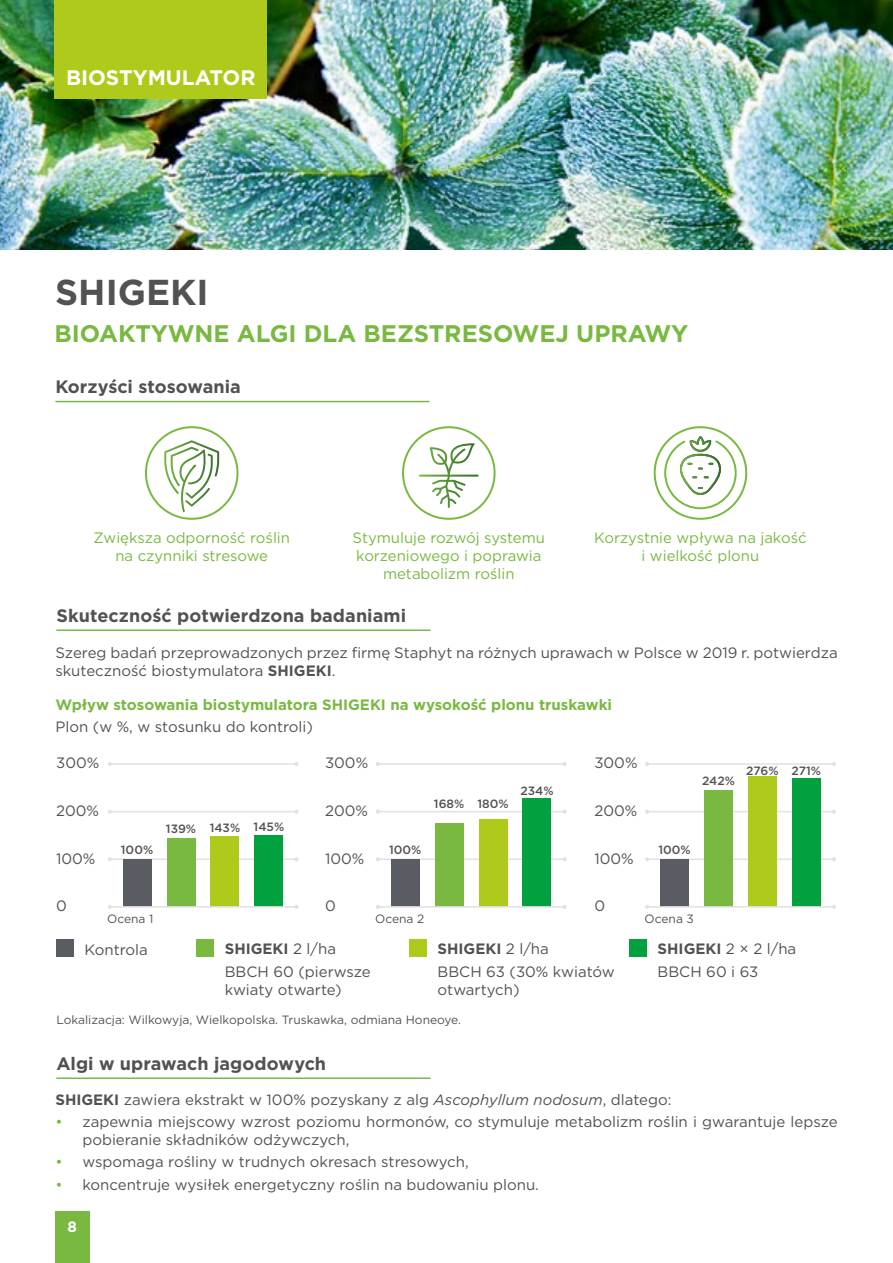
<style>
.page{position:relative;width:893px;height:1263px;background:#fff}
.page>*{position:absolute;margin:0;border:0;box-sizing:border-box;transform-origin:0 0}
.t1{font:700 36px "Gotham";color:#525251}
.t2{font:700 24px "Gotham";color:#79b942}
.t3{font:700 21px "Gotham";color:#fff}
.t4{font:700 18px "Gotham";color:#525251}
.t5{font:15px/22.2px "Gotham";color:#525251}
.t6{font:15px/18px "Gotham";color:#79b942;text-align:center}
.t7{font:700 15px "Gotham";color:#79b942}
.t8{font:700 15px "Gotham";color:#fff}
.t9{font:12px "Gotham";color:#525251}
.t10{font:500 12px "Gotham";color:#525251}
.s1{font-weight:700}
.s2{font-style:italic}
.s3{color:#79b942}
</style>
<div class="page">
<div style="left:55px;top:1212px;width:34px;height:51px;background:#79b942"></div>
<img style="left:0;top:0;width:893px;height:250px">
<hr style="left:55px;top:401px;width:374px;height:1px;background:#79b942">
<div style="left:402px;top:426px;width:94px;height:94px;border:2px solid #79b942;border-radius:50%"></div>
<svg style="left:419px;top:443px;width:59px;height:65px"></svg>
<svg style="left:145px;top:426px;width:93px;height:94px"></svg>
<div style="left:54px;top:0;width:213px;height:99px;background:#afca1a"></div>
<div style="left:654px;top:426px;width:93px;height:94px;border:2px solid #79b942;border-radius:50%"></div>
<svg style="left:663px;top:436px;width:75px;height:74px"></svg>
<hr style="left:56px;top:629px;width:374px;height:2px;background:#79b942">
<hr style="left:56px;top:1077px;width:374px;height:2px;background:#79b942">
<hr style="left:110px;top:811px;width:186px;height:1px;background:#e1e1e6">
<svg style="left:108px;top:809px;width:4px;height:5px"></svg>
<svg style="left:294px;top:809px;width:4px;height:5px"></svg>
<hr style="left:378px;top:811px;width:186px;height:1px;background:#e1e1e6">
<svg style="left:376px;top:809px;width:4px;height:5px"></svg>
<svg style="left:562px;top:809px;width:5px;height:5px"></svg>
<hr style="left:647px;top:811px;width:187px;height:1px;background:#e1e1e6">
<svg style="left:645px;top:809px;width:4px;height:5px"></svg>
<svg style="left:832px;top:809px;width:4px;height:5px"></svg>
<hr style="left:110px;top:858px;width:186px;height:2px;background:#e1e1e6">
<hr style="left:378px;top:858px;width:186px;height:2px;background:#e1e1e6">
<svg style="left:563px;top:857px;width:4px;height:4px"></svg>
<hr style="left:647px;top:858px;width:187px;height:2px;background:#e1e1e6">
<hr style="left:110px;top:763px;width:186px;height:2px;background:#e1e1e6">
<hr style="left:378px;top:763px;width:186px;height:2px;background:#e1e1e6">
<svg style="left:563px;top:762px;width:4px;height:4px"></svg>
<hr style="left:647px;top:763px;width:187px;height:2px;background:#e1e1e6">
<div style="left:123px;top:859px;width:28px;height:48px;background:#5a5c63"></div>
<div style="left:391px;top:859px;width:28px;height:48px;background:#5a5c63"></div>
<div style="left:660px;top:859px;width:29px;height:48px;background:#5a5c63"></div>
<div style="left:167px;top:838px;width:28px;height:69px;background:#79b942"></div>
<div style="left:435px;top:823px;width:28px;height:84px;background:#79b942"></div>
<div style="left:704px;top:790px;width:29px;height:117px;background:#79b942"></div>
<div style="left:211px;top:837px;width:28px;height:70px;background:#afca1a"></div>
<div style="left:479px;top:819px;width:28px;height:88px;background:#afca1a"></div>
<div style="left:748px;top:776px;width:28px;height:131px;background:#afca1a"></div>
<div style="left:255px;top:835px;width:28px;height:72px;background:#00a13e"></div>
<div style="left:523px;top:798px;width:28px;height:109px;background:#00a13e"></div>
<div style="left:792px;top:778px;width:28px;height:129px;background:#00a13e"></div>
<hr style="left:110px;top:906px;width:186px;height:2px;background:#e1e1e6">
<hr style="left:378px;top:906px;width:186px;height:2px;background:#e1e1e6">
<svg style="left:563px;top:905px;width:4px;height:4px"></svg>
<hr style="left:647px;top:906px;width:187px;height:2px;background:#e1e1e6">
<div style="left:56px;top:940px;width:17px;height:17px;background:#5a5c63"></div>
<div style="left:196px;top:940px;width:17px;height:17px;background:#79b942"></div>
<div style="left:409px;top:940px;width:17px;height:17px;background:#afca1a"></div>
<div style="left:629px;top:940px;width:17px;height:17px;background:#00a13e"></div>
<h3 class="t3" style="left:66px;top:64px;width:191px">BIOSTYMULATOR</h3>
<h1 class="t1" style="left:55px;top:268px;width:155px">SHIGEKI</h1>
<h2 class="t2" style="left:54px;top:318px;width:635px">BIOAKTYWNE ALGI DLA BEZSTRESOWEJ UPRAWY</h2>
<p class="t4" style="left:55px;top:375px;width:187px">Korzyści stosowania</p>
<p class="t6" style="left:93px;top:529px;width:198px">Zwiększa odporność roślin na czynniki stresowe</p>
<p class="t6" style="left:353px;top:529px;width:194px">Stymuluje rozwój systemu korzeniowego i poprawia metabolizm roślin</p>
<p class="t6" style="left:594px;top:529px;width:214px">Korzystnie wpływa na jakość i wielkość plonu</p>
<p class="t4" style="left:56px;top:603px;width:351px">Skuteczność potwierdzona badaniami</p>
<p class="t5" style="left:55px;top:643px;width:784px;line-height:18px">Szereg badań przeprowadzonych przez firmę Staphyt na różnych uprawach w Polsce w 2019 r. potwierdza skuteczność biostymulatora <span class="s1">SHIGEKI</span>.</p>
<p class="t7" style="left:55px;top:694px;width:558px">Wpływ stosowania biostymulatora SHIGEKI na wysokość plonu truskawki</p>
<p class="t5" style="left:55px;top:715px;width:259px">Plon (w %, w stosunku do kontroli)</p>
<p class="t5" style="left:56px;top:751px;width:45px">300%</p>
<p class="t5" style="left:56px;top:799px;width:44px">200%</p>
<p class="t5" style="left:56px;top:847px;width:41px">100%</p>
<p class="t5" style="left:56px;top:895px;width:12px">0</p>
<p class="t5" style="left:594px;top:751px;width:45px">300%</p>
<p class="t5" style="left:594px;top:799px;width:44px">200%</p>
<p class="t5" style="left:594px;top:847px;width:41px">100%</p>
<p class="t5" style="left:594px;top:894px;width:12px">0</p>
<p class="t5" style="left:325px;top:751px;width:45px">300%</p>
<p class="t5" style="left:325px;top:799px;width:44px">200%</p>
<p class="t5" style="left:325px;top:847px;width:41px">100%</p>
<p class="t5" style="left:325px;top:894px;width:12px">0</p>
<p class="t10" style="left:520px;top:782px;width:35px">234%</p>
<p class="t10" style="left:434px;top:796px;width:32px">168%</p>
<p class="t10" style="left:477px;top:796px;width:33px">180%</p>
<p class="t10" style="left:254px;top:819px;width:32px">145%</p>
<p class="t10" style="left:210px;top:820px;width:32px">143%</p>
<p class="t10" style="left:166px;top:821px;width:32px">139%</p>
<p class="t10" style="left:121px;top:842px;width:34px">100%</p>
<p class="t10" style="left:389px;top:842px;width:34px">100%</p>
<p class="t10" style="left:658px;top:842px;width:34px">100%</p>
<p class="t9" style="left:107px;top:911px;width:48px">Ocena 1</p>
<p class="t9" style="left:375px;top:911px;width:51px">Ocena 2</p>
<p class="t9" style="left:645px;top:911px;width:51px">Ocena 3</p>
<p class="t10" style="left:702px;top:772px;width:34px">242%</p>
<p class="t10" style="left:746px;top:763px;width:34px">276%</p>
<p class="t10" style="left:791px;top:763px;width:31px">271%</p>
<p class="t5" style="left:84px;top:938px;width:65px">Kontrola</p>
<p class="t5" style="left:225px;top:938px;width:147px"><span class="s1">SHIGEKI</span> 2 l/ha<br>BBCH 60 (pierwsze</p>
<p class="t5" style="left:225px;top:978px;width:119px">kwiaty otwarte)</p>
<p class="t5" style="left:438px;top:938px;width:179px"><span class="s1">SHIGEKI</span> 2 l/ha<br>BBCH 63 (30% kwiatów</p>
<p class="t5" style="left:438px;top:978px;width:83px">otwartych)</p>
<p class="t9" style="left:56px;top:1012px;width:406px">Lokalizacja: Wilkowyja, Wielkopolska. Truskawka, odmiana Honeoye.</p>
<p class="t4" style="left:56px;top:1051px;width:271px">Algi w uprawach jagodowych</p>
<p class="t5" style="left:658px;top:938px;width:140px"><span class="s1">SHIGEKI</span> 2 × 2 l/ha<br>BBCH 60 i 63</p>
<p class="t5" style="left:55px;top:1088px;width:618px"><span class="s1">SHIGEKI</span> zawiera ekstrakt w 100% pozyskany z alg <span class="s2">Ascophyllum nodosum</span>, dlatego:</p>
<p class="t5" style="left:82px;top:1112px;width:757px;line-height:18px;text-indent:-27px"><span class="s3">•</span> zapewnia miejscowy wzrost poziomu hormonów, co stymuluje metabolizm roślin i gwarantuje lepsze pobieranie składników odżywczych,</p>
<p class="t5" style="left:55px;top:1150px;width:415px"><span class="s3">•</span> wspomaga rośliny w trudnych okresach stresowych,</p>
<p class="t5" style="left:55px;top:1173px;width:485px"><span class="s3">•</span> koncentruje wysiłek energetyczny roślin na budowaniu plonu.</p>
<p class="t8" style="left:68px;top:1217px;width:11px">8</p>
</div>
